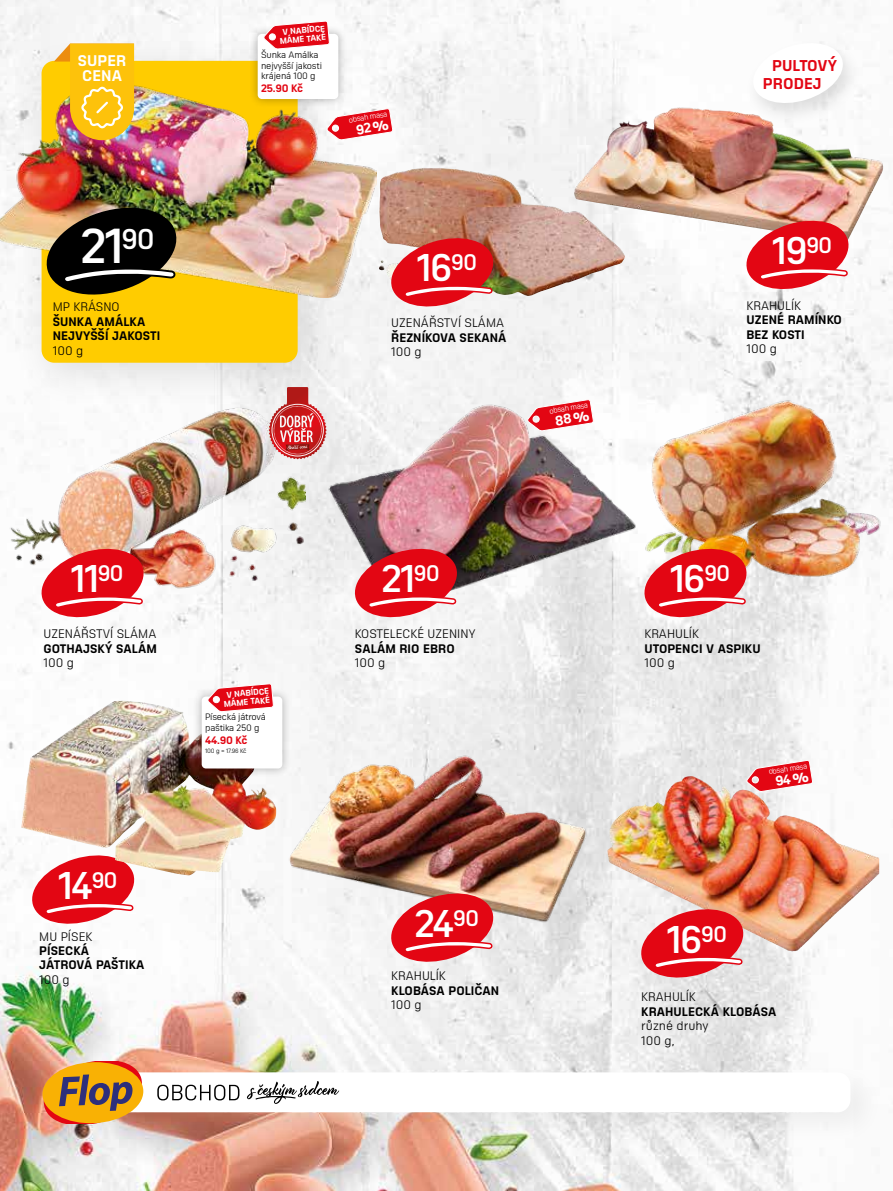
<style>
.page{position:relative;width:893px;height:1191px;background:#fff}
.page>*{position:absolute;margin:0;border:0;box-sizing:border-box;transform-origin:0 0}
.t1{font:600 47.7px "Sizmo Pro";color:#fff}
.t2{font:600 37.5px "Sizmo Pro";letter-spacing:-.05em;color:#fff}
.t3{font:700 15.15px/17.7px "Sizmo Pro";letter-spacing:.005em;color:#e30613}
.t4{font:700 15px/15px "Sizmo Pro";letter-spacing:.005em;color:#fff}
.t5{font:700 12px/14.4px "Sizmo Pro";letter-spacing:.005em;color:#000}
.t6{font:12px/14.4px "Sizmo Pro";letter-spacing:.005em;color:#000}
.t7{font:700 10.5px "Sizmo Pro";letter-spacing:-.025em;color:#e30613}
.t8{font:9px/10.8px "Sizmo Pro";letter-spacing:-.02em;color:#000}
.t9{font:700 8.25px/9px "Sizmo Pro";color:#fff;text-align:center}
.t10{font:7.5px "Sizmo Pro";color:#fff}
.t11{font:6px "Sizmo Pro";letter-spacing:-.025em;color:#000}
</style>
<div class="page">
<img style="left:0;top:0;width:893px;height:1191px">
<div style="left:11px;top:34px;width:330px;height:376px;background:#000;opacity:.12"></div>
<div style="left:42px;top:61px;width:256px;height:302px;background:#fc0;border-radius:13px"></div>
<div style="left:61px;top:1061px;width:824px;height:85px;background:#000;opacity:.06"></div>
<div style="left:72px;top:1072px;width:778px;height:40px;background:#fff;border-radius:13px"></div>
<svg style="left:43px;top:1061px;width:100px;height:62px;background:#cf8d31"></svg>
<svg style="left:157px;top:1084px;width:82px;height:16px"></svg>
<svg style="left:247px;top:1081px;width:92px;height:22px"></svg>
<div style="left:744px;top:37px;width:118px;height:89px;background:#fbfbfb"></div>
<svg style="left:758px;top:42px;width:89px;height:65px"></svg>
<svg style="left:28px;top:875px;width:110px;height:53px"></svg>
<img style="left:0;top:79px;width:376px;height:218px">
<div style="left:249px;top:25px;width:99px;height:83px;background:#000;opacity:.3"></div>
<div style="left:258px;top:34px;width:80px;height:65px;background:#fff;border-radius:4px"></div>
<svg style="left:263px;top:21px;width:67px;height:28px"></svg>
<img style="left:54px;top:44px;width:80px;height:96px">
<img style="left:41px;top:202px;width:141px;height:99px">
<img style="left:574px;top:107px;width:309px;height:134px">
<svg style="left:742px;top:216px;width:111px;height:78px"></svg>
<img style="left:0;top:391px;width:305px;height:201px">
<svg style="left:269px;top:387px;width:58px;height:72px"></svg>
<svg style="left:37px;top:544px;width:111px;height:78px"></svg>
<img style="left:319px;top:399px;width:321px;height:218px">
<svg style="left:351px;top:544px;width:110px;height:78px"></svg>
<img style="left:638px;top:391px;width:251px;height:201px">
<svg style="left:640px;top:544px;width:111px;height:78px"></svg>
<img style="left:378px;top:168px;width:248px;height:129px">
<svg style="left:387px;top:233px;width:110px;height:78px"></svg>
<img style="left:21px;top:701px;width:255px;height:174px">
<div style="left:192px;top:687px;width:99px;height:90px;background:#000;opacity:.3"></div>
<div style="left:202px;top:696px;width:80px;height:72px;background:#fff;border-radius:4px"></div>
<svg style="left:207px;top:683px;width:67px;height:29px"></svg>
<img style="left:276px;top:746px;width:319px;height:185px">
<svg style="left:387px;top:888px;width:110px;height:78px"></svg>
<img style="left:612px;top:776px;width:79px;height:48px">
<svg style="left:637px;top:904px;width:110px;height:78px;background:#e66065"></svg>
<svg style="left:326px;top:108px;width:68px;height:33px"></svg>
<svg style="left:526px;top:399px;width:68px;height:32px"></svg>
<svg style="left:745px;top:760px;width:68px;height:32px"></svg>
<p class="t4" style="left:78px;top:51px;width:50px">SUPER<br>CENA</p>
<p class="t9" style="left:279px;top:27px;width:48px;rotate:-5deg">V NABÍDCE<br>MÁME TAKÉ</p>
<p class="t8" style="left:261px;top:48px;width:62px">Šunka Amálka nejvyšší jakosti krájená 100 g</p>
<p class="t7" style="left:261px;top:79px;width:43px">25.90 Kč</p>
<p class="t10" style="left:348px;top:114px;width:41px;rotate:-9deg">obsah masa</p>
<p class="t3" style="left:763px;top:54px;width:76px;text-indent:9px">PULTOVÝ<br>PRODEJ</p>
<h1 class="t1" style="left:80px;top:205px;width:76px">21<sup>90</sup></h1>
<h2 class="t2" style="left:772px;top:219px;width:62px">19<sup>90</sup></h2>
<h2 class="t2" style="left:417px;top:236px;width:62px">16<sup>90</sup></h2>
<p class="t6" style="left:53px;top:299px;width:68px">MP KRÁSNO</p>
<p class="t5" style="left:53px;top:313px;width:109px">ŠUNKA AMÁLKA<br>NEJVYŠŠÍ JAKOSTI</p>
<p class="t6" style="left:53px;top:342px;width:32px">100 g</p>
<h2 class="t2" style="left:71px;top:547px;width:54px">11<sup>90</sup></h2>
<p class="t6" style="left:43px;top:625px;width:114px">UZENÁŘSTVÍ SLÁMA</p>
<p class="t5" style="left:43px;top:639px;width:115px">GOTHAJSKÝ SALÁM</p>
<p class="t6" style="left:43px;top:654px;width:32px">100 g</p>
<h2 class="t2" style="left:58px;top:853px;width:61px">14<sup>90</sup></h2>
<p class="t6" style="left:39px;top:928px;width:54px">MU PÍSEK</p>
<p class="t5" style="left:39px;top:941px;width:107px">PÍSECKÁ<br>JÁTROVÁ PAŠTIKA</p>
<p class="t6" style="left:39px;top:971px;width:32px">100 g</p>
<p class="t9" style="left:223px;top:689px;width:48px;rotate:-5deg">V NABÍDCE<br>MÁME TAKÉ</p>
<p class="t8" style="left:205px;top:711px;width:62px">Písecká játrová paštika 250 g</p>
<p class="t7" style="left:205px;top:731px;width:44px">44.90 Kč</p>
<p class="t11" style="left:205px;top:746px;width:43px">100 g = 17.96 Kč</p>
<p class="t6" style="left:391px;top:314px;width:114px">UZENÁŘSTVÍ SLÁMA</p>
<p class="t5" style="left:391px;top:328px;width:117px">ŘEZNÍKOVA SEKANÁ</p>
<p class="t6" style="left:391px;top:343px;width:32px">100 g</p>
<p class="t10" style="left:548px;top:405px;width:41px;rotate:-9deg">obsah masa</p>
<p class="t6" style="left:746px;top:297px;width:56px">KRAHULÍK</p>
<p class="t5" style="left:746px;top:311px;width:97px">UZENÉ RAMÍNKO<br>BEZ KOSTI</p>
<p class="t6" style="left:746px;top:340px;width:32px">100 g</p>
<h2 class="t2" style="left:381px;top:547px;width:60px">21<sup>90</sup></h2>
<h2 class="t2" style="left:670px;top:547px;width:62px">16<sup>90</sup></h2>
<p class="t6" style="left:355px;top:625px;width:122px">KOSTELECKÉ UZENINY</p>
<p class="t5" style="left:355px;top:639px;width:101px">SALÁM RIO EBRO</p>
<p class="t6" style="left:355px;top:654px;width:32px">100 g</p>
<h2 class="t2" style="left:415px;top:891px;width:66px">24<sup>90</sup></h2>
<p class="t6" style="left:391px;top:967px;width:56px">KRAHULÍK</p>
<p class="t5" style="left:391px;top:981px;width:109px">KLOBÁSA POLIČAN</p>
<p class="t6" style="left:391px;top:996px;width:32px">100 g</p>
<p class="t6" style="left:644px;top:625px;width:56px">KRAHULÍK</p>
<p class="t5" style="left:644px;top:639px;width:118px">UTOPENCI V ASPIKU</p>
<p class="t6" style="left:644px;top:654px;width:32px">100 g</p>
<p class="t10" style="left:768px;top:766px;width:41px;rotate:-9deg">obsah masa</p>
<h2 class="t2" style="left:667px;top:907px;width:62px">16<sup>90</sup></h2>
<p class="t6" style="left:641px;top:988px;width:56px">KRAHULÍK</p>
<p class="t5" style="left:641px;top:1002px;width:137px">KRAHULECKÁ KLOBÁSA</p>
<p class="t6" style="left:641px;top:1017px;width:69px">různé druhy<br>100 g,</p>
</div>
